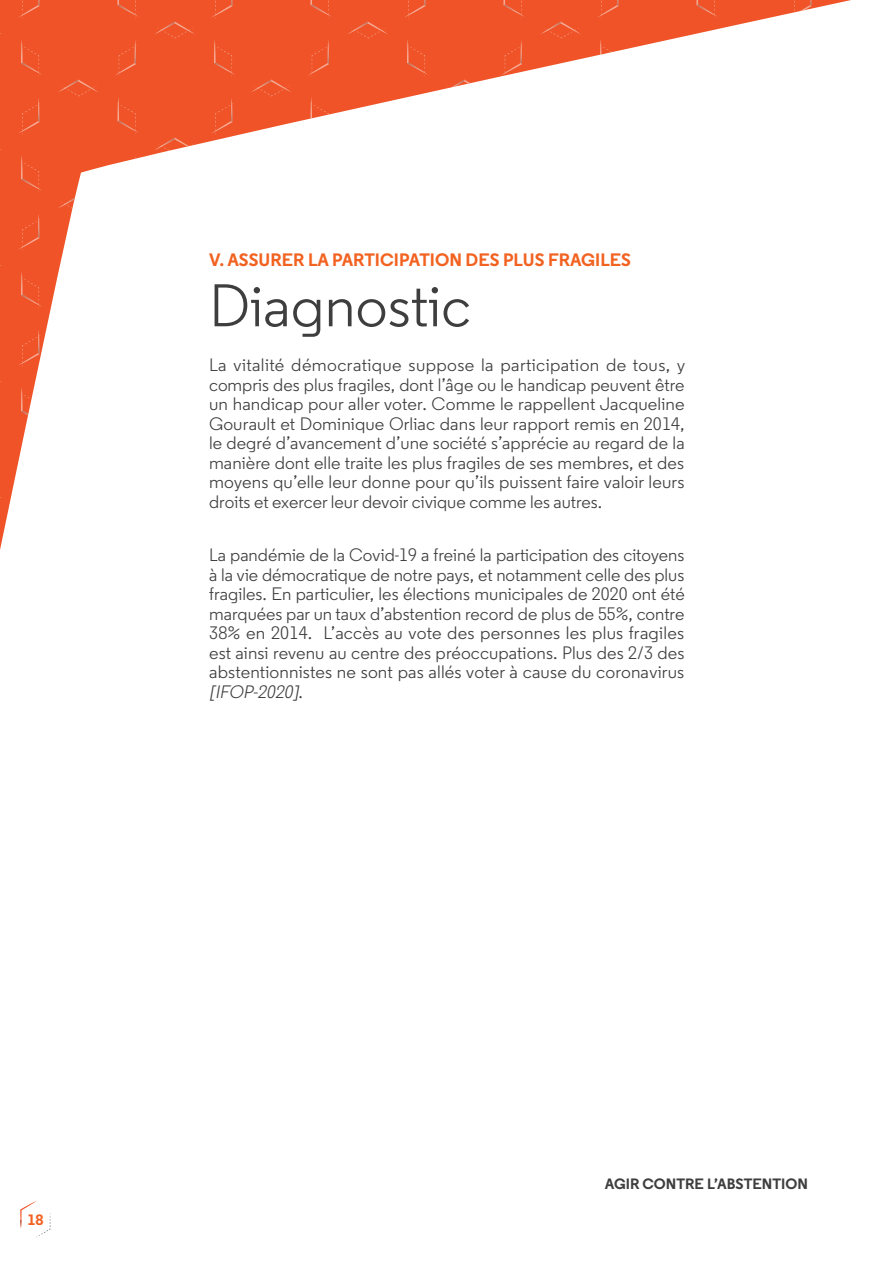
<style>
.page{position:relative;width:893px;height:1263px;background:#fff}
.page>*{position:absolute;margin:0;border:0;box-sizing:border-box;transform-origin:0 0}
.t1{font:60px "Regular";color:#3e3e3f}
.t2{font:18px/19.5px "Regular";color:#3e3e3f;text-align:justify}
.t3{font:700 18px "Regular";color:#f26221}
.t4{font:700 15px "Regular";color:#3e3e3f}
.t5{font:700 15px "Regular";color:#f26221}
.s1{font-style:italic}
</style>
<div class="page">
<svg style="left:20px;top:1200px;width:31px;height:38px"></svg>
<svg style="left:0;top:0;width:851px;height:550px"></svg>
<p class="t3" style="left:209px;top:248px;width:423px">V. ASSURER LA PARTICIPATION DES PLUS FRAGILES</p>
<h1 class="t1" style="left:209px;top:268px;width:263px">Diagnostic</h1>
<p class="t2" style="left:209px;top:355px;width:478px">La vitalité démocratique suppose la participation de tous, y compris des plus fragiles, dont l’âge ou le handicap peuvent être un handicap pour aller voter. Comme le rappellent Jacqueline Gourault et Dominique Orliac dans leur rapport remis en 2014, le degré d’avancement d’une société s’apprécie au regard de la manière dont elle traite les plus fragiles de ses membres, et des moyens qu’elle leur donne pour qu’ils puissent faire valoir leurs droits et exercer leur devoir civique comme les autres.</p>
<p class="t2" style="left:209px;top:545px;width:477px">La pandémie de la Covid-19 a freiné la participation des citoyens à la vie démocratique de notre pays, et notamment celle des plus fragiles. En particulier, les élections municipales de 2020 ont été marquées par un taux d’abstention record de plus de 55%, contre 38% en 2014. L’accès au vote des personnes les plus fragiles est ainsi revenu au centre des préoccupations. Plus des 2/3 des abstentionnistes ne sont pas allés voter à cause du coronavirus <span class="s1">[IFOP-2020]</span>.</p>
<p class="t5" style="left:28px;top:1210px;width:18px">18</p>
<p class="t4" style="left:605px;top:1174px;width:205px">AGIR CONTRE L’ABSTENTION</p>
</div>
